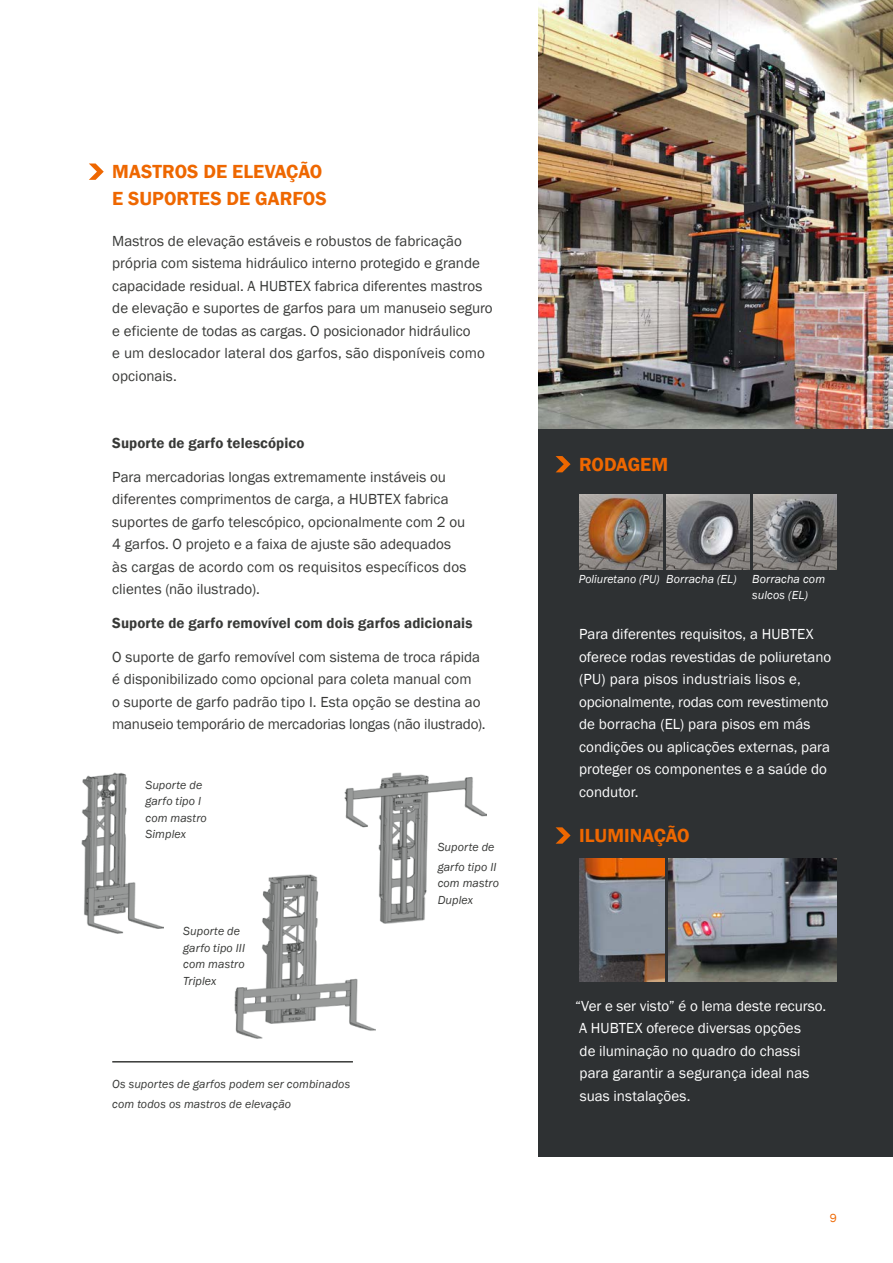
<style>
.page{position:relative;width:893px;height:1263px;background:#fff}
.page>*{position:absolute;margin:0;border:0;box-sizing:border-box;transform-origin:0 0}
.t1{font:600 19.5px/27px "Franklin Gothic";color:#ee6700}
.t2{font:15px/22.5px "Franklin Gothic";color:#383937}
.t3{font:15px/22.5px "Franklin Gothic";color:#fff}
.t4{font:600 15px "Franklin Gothic";letter-spacing:.01em;color:#383937}
.t5{font:italic 12px/16.5px "Franklin Gothic";letter-spacing:.01em;color:#383937}
.t6{font:italic 12px/16.5px "Franklin Gothic";letter-spacing:.01em;color:#fff}
.t7{font:12px "Franklin Gothic";color:#ee6700}
</style>
<div class="page">
<div style="left:538px;top:416px;width:355px;height:741px;background:#2e3133"></div>
<img style="left:538px;top:0;width:355px;height:428px">
<img style="left:669px;top:859px;width:168px;height:122px">
<img style="left:579px;top:859px;width:86px;height:122px">
<img style="left:345px;top:772px;width:141px;height:151px">
<img style="left:235px;top:874px;width:141px;height:165px">
<img style="left:82px;top:773px;width:81px;height:160px">
<hr style="left:112px;top:1061px;width:241px;height:1px;background:#383937">
<svg style="left:556px;top:827px;width:15px;height:17px"></svg>
<img style="left:754px;top:494px;width:83px;height:75px">
<img style="left:666px;top:494px;width:84px;height:75px">
<img style="left:579px;top:494px;width:83px;height:75px">
<svg style="left:556px;top:456px;width:15px;height:16px"></svg>
<svg style="left:89px;top:163px;width:15px;height:17px"></svg>
<h1 class="t1" style="left:112px;top:158px;width:216px">MASTROS DE ELEVAÇÃO<br>E SUPORTES DE GARFOS</h1>
<p class="t2" style="left:112px;top:230px;width:382px">Mastros de elevação estáveis e robustos de fabricação própria com sistema hidráulico interno protegido e grande capacidade residual. A HUBTEX fabrica diferentes mastros de elevação e suportes de garfos para um manuseio seguro e eficiente de todas as cargas. O posicionador hidráulico<br>e um deslocador lateral dos garfos, são disponíveis como opcionais.</p>
<p class="t4" style="left:112px;top:434px;width:194px">Suporte de garfo telescópico</p>
<p class="t2" style="left:112px;top:466px;width:356px">Para mercadorias longas extremamente instáveis ou diferentes comprimentos de carga, a HUBTEX fabrica suportes de garfo telescópico, opcionalmente com 2 ou 4 garfos. O projeto e a faixa de ajuste são adequados às cargas de acordo com os requisitos específicos dos clientes (não ilustrado).</p>
<p class="t4" style="left:112px;top:614px;width:362px">Suporte de garfo removível com dois garfos adicionais</p>
<p class="t2" style="left:112px;top:646px;width:375px">O suporte de garfo removível com sistema de troca rápida é disponibilizado como opcional para coleta manual com<br>o suporte de garfo padrão tipo I. Esta opção se destina ao manuseio temporário de mercadorias longas (não ilustrado).</p>
<p class="t5" style="left:145px;top:777px;width:63px">Suporte de garfo tipo I com mastro<br>Simplex</p>
<p class="t5" style="left:183px;top:923px;width:63px">Suporte de garfo tipo III com mastro<br>Triplex</p>
<p class="t5" style="left:112px;top:1074px;width:239px;line-height:19.5px">Os suportes de garfos podem ser combinados com todos os mastros de elevação</p>
<p class="t5" style="left:438px;top:838px;width:60px;line-height:19.5px">Suporte de garfo tipo II</p>
<p class="t5" style="left:438px;top:875px;width:63px">com mastro<br>Duplex</p>
<h1 class="t1" style="left:579px;top:451px;width:91px">RODAGEM</h1>
<p class="t6" style="left:579px;top:571px;width:160px">Poliuretano (PU) Borracha (EL)</p>
<p class="t6" style="left:752px;top:571px;width:74px">Borracha com sulcos (EL)</p>
<p class="t3" style="left:579px;top:623px;width:254px">Para diferentes requisitos, a HUBTEX oferece rodas revestidas de poliuretano (PU) para pisos industriais lisos e, opcionalmente, rodas com revestimento de borracha (EL) para pisos em más condições ou aplicações externas, para proteger os componentes e a saúde do condutor.</p>
<h1 class="t1" style="left:579px;top:822px;width:112px">ILUMINAÇÃO</h1>
<p class="t3" style="left:575px;top:995px;width:253px">“Ver e ser visto” é o lema deste recurso.<br>A HUBTEX oferece diversas opções<br>de iluminação no quadro do chassi para garantir a segurança ideal nas suas instalações.</p>
<p class="t7" style="left:830px;top:1211px;width:9px">9</p>
</div>
